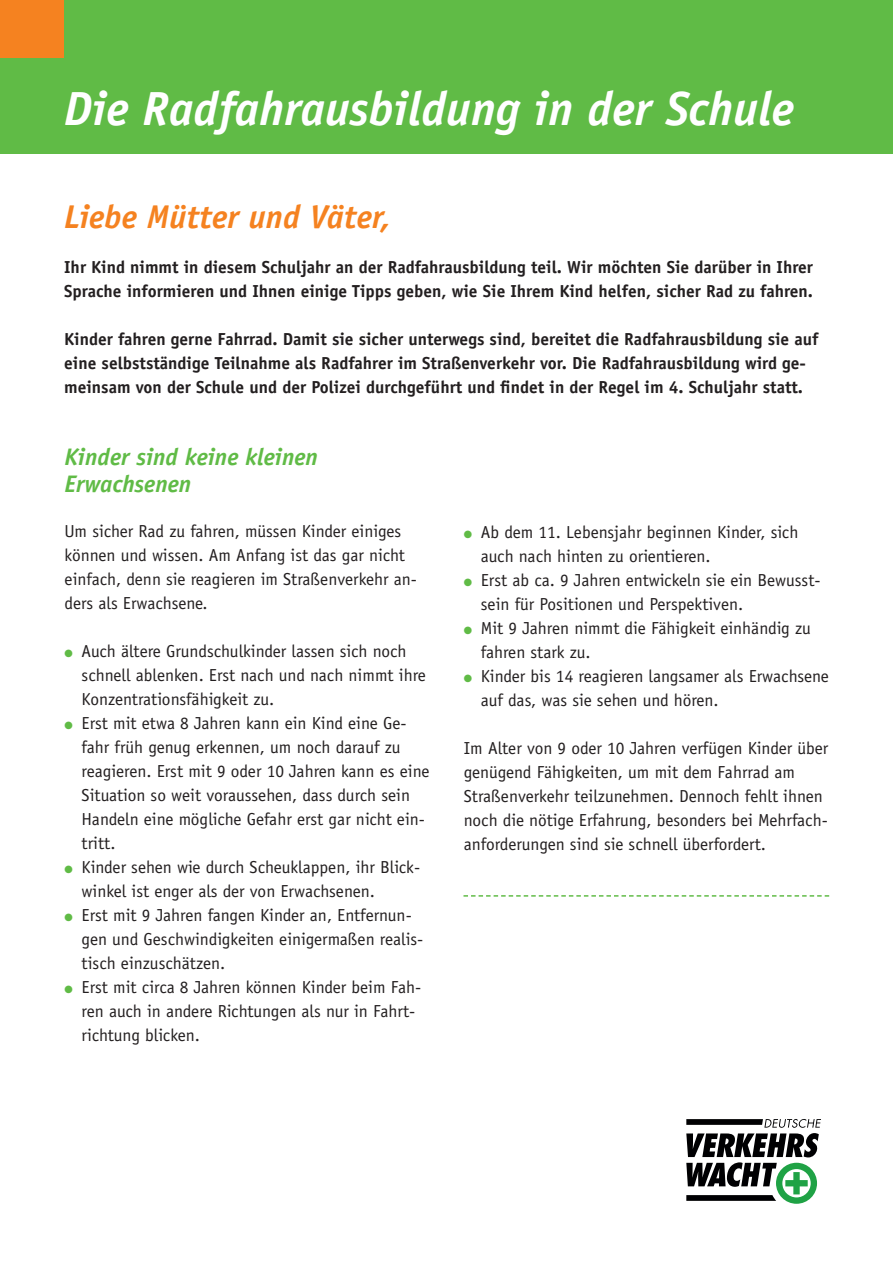
<style>
.page{position:relative;width:893px;height:1263px;background:#fff}
.page>*{position:absolute;margin:0;border:0;box-sizing:border-box;transform-origin:0 0}
.t1{font:italic 700 48px "Officina Sans Std";color:#fff}
.Copy{font:italic 700 33px "Officina Sans Std";color:#f58220}
.Copy-2{font:italic 700 24px/27.5px "Officina Sans Std";color:#60bb46}
.Copy-3{font:17.4px/24px "Officina Sans Std";color:#231f20}
.Copy-4{font:700 17.4px/24px "Officina Sans Std";color:#231f20}
.s1{color:#60bb46}
</style>
<div class="page">
<div style="left:0;top:0;width:892px;height:154px;background:#60bb46"></div>
<div style="left:0;top:0;width:64px;height:57px;background:#f58220"></div>
<svg style="left:686px;top:1119px;width:135px;height:85px"></svg>
<svg style="left:463px;top:895px;width:366px;height:2px"></svg>
<p class="t1" style="left:64px;top:80px;width:732px">Die Radfahrausbildung in der Schule</p>
<p class="Copy" style="left:64px;top:197px;width:328px">Liebe Mütter und Väter,</p>
<p class="Copy-4" style="left:64px;top:255px;width:750px">Ihr Kind nimmt in diesem Schuljahr an der Radfahrausbildung teil. Wir möchten Sie darüber in Ihrer<br>Sprache informieren und Ihnen einige Tipps geben, wie Sie Ihrem Kind helfen, sicher Rad zu fahren.</p>
<p class="Copy-4" style="left:64px;top:327px;width:756px">Kinder fahren gerne Fahrrad. Damit sie sicher unterwegs sind, bereitet die Radfahrausbildung sie auf eine selbstständige Teilnahme als Radfahrer im Straßenverkehr vor. Die Radfahrausbildung wird ge&shy;meinsam von der Schule und der Polizei durchgeführt und findet in der Regel im 4. Schuljahr statt.</p>
<p class="Copy-2" style="left:65px;top:443px;width:255px">Kinder sind keine kleinen<br>Erwachsenen</p>
<p class="Copy-3" style="left:65px;top:519px;width:354px">Um sicher Rad zu fahren, müssen Kinder einiges können und wissen. Am Anfang ist das gar nicht einfach, denn sie reagieren im Straßenverkehr an&shy;ders als Erwachsene.</p>
<p class="Copy-3" style="left:82px;top:639px;width:346px;text-indent:-17px"><span class="s1">●</span> Auch ältere Grundschulkinder lassen sich noch schnell ablenken. Erst nach und nach nimmt ihre<br>Konzentrationsfähigkeit zu.</p>
<p class="Copy-3" style="left:82px;top:711px;width:349px;text-indent:-17px"><span class="s1">●</span> Erst mit etwa 8 Jahren kann ein Kind eine Ge&shy;fahr früh genug erkennen, um noch darauf zu reagieren. Erst mit 9 oder 10 Jahren kann es eine Situation so weit voraussehen, dass durch sein Handeln eine mögliche Gefahr erst gar nicht ein&shy;tritt.</p>
<p class="Copy-3" style="left:82px;top:855px;width:340px;text-indent:-17px"><span class="s1">●</span> Kinder sehen wie durch Scheuklappen, ihr Blick&shy;winkel ist enger als der von Erwachsenen.</p>
<p class="Copy-3" style="left:82px;top:903px;width:343px;text-indent:-17px"><span class="s1">●</span> Erst mit 9 Jahren fangen Kinder an, Entfernun&shy;gen und Geschwindigkeiten einigermaßen realis&shy;tisch einzuschätzen.</p>
<p class="Copy-3" style="left:82px;top:975px;width:341px;text-indent:-17px"><span class="s1">●</span> Erst mit circa 8 Jahren können Kinder beim Fah&shy;ren auch in andere Richtungen als nur in Fahrt&shy;richtung blicken.</p>
<p class="Copy-3" style="left:481px;top:520px;width:319px;text-indent:-17px"><span class="s1">●</span> Ab dem 11. Lebensjahr beginnen Kinder, sich auch nach hinten zu orientieren.</p>
<p class="Copy-3" style="left:481px;top:568px;width:341px;text-indent:-17px"><span class="s1">●</span> Erst ab ca. 9 Jahren entwickeln sie ein Bewusst&shy;sein für Positionen und Perspektiven.</p>
<p class="Copy-3" style="left:481px;top:616px;width:332px;text-indent:-17px"><span class="s1">●</span> Mit 9 Jahren nimmt die Fähigkeit einhändig zu fahren stark zu.</p>
<p class="Copy-3" style="left:481px;top:664px;width:350px;text-indent:-17px"><span class="s1">●</span> Kinder bis 14 reagieren langsamer als Erwachsene auf das, was sie sehen und hören.</p>
<p class="Copy-3" style="left:464px;top:736px;width:366px">Im Alter von 9 oder 10 Jahren verfügen Kinder über genügend Fähigkeiten, um mit dem Fahrrad am Straßenverkehr teilzunehmen. Dennoch fehlt ihnen noch die nötige Erfahrung, besonders bei Mehrfach&shy;anforderungen sind sie schnell überfordert.</p>
</div>
